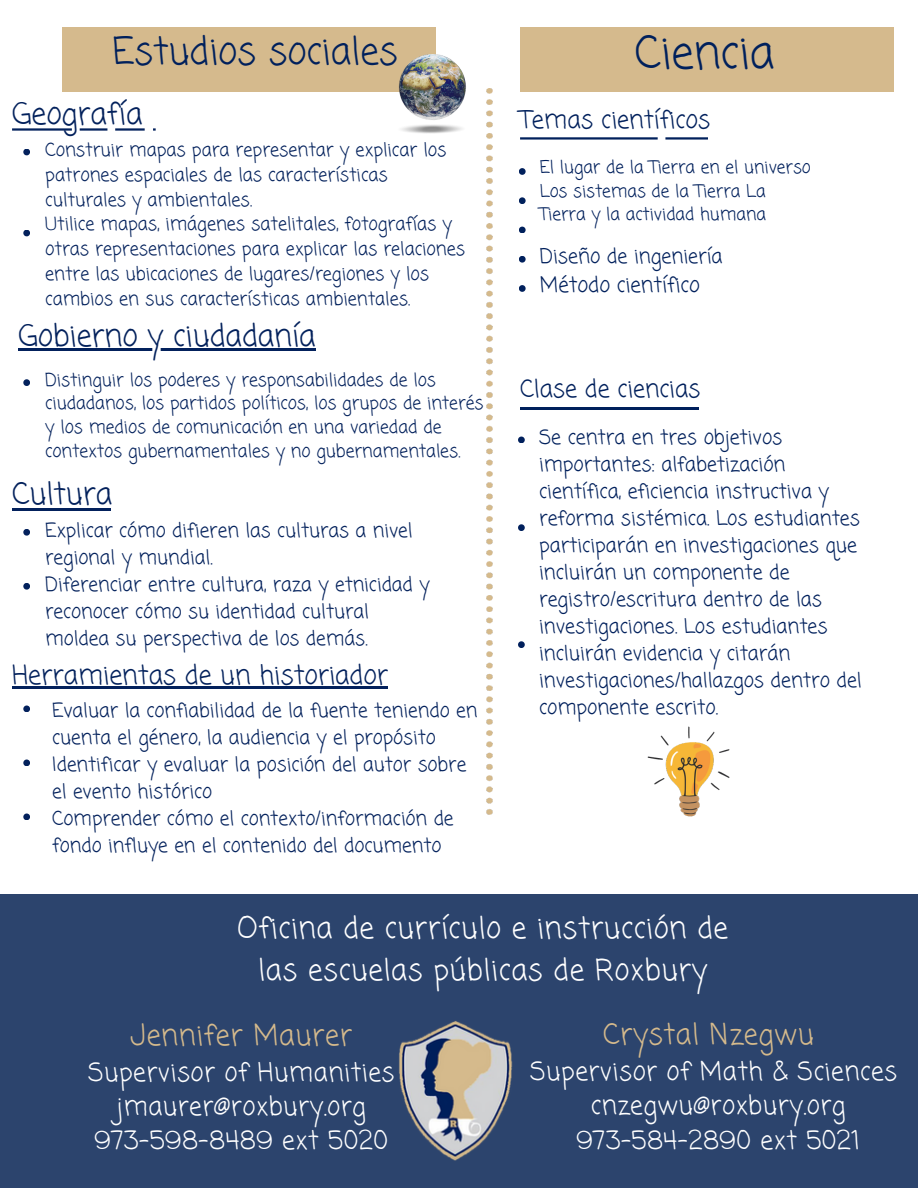
<style>
.page{position:relative;width:918px;height:1188px;background:#fff}
.page>*{position:absolute;margin:0;border:0;box-sizing:border-box;transform-origin:0 0}
.t1{font:45px "Coming Soon";color:#00205c}
.t2{font:37.35px "Coming Soon";color:#00205c}
.t3{font:30px "Coming Soon";color:#03215c}
.t4{font:29.25px/41.7px "Coming Soon";letter-spacing:.02em;color:#fff;text-align:center}
.t5{font:28.5px "Coming Soon";letter-spacing:.02em;color:#d5ba8c}
.t6{font:26.1px "Coming Soon";color:#03215c}
.t7{font:25.5px/33.8px "Coming Soon";letter-spacing:.02em;color:#fff;text-align:center}
.t8{font:24.45px "Coming Soon";color:#00205c}
.t9{font:24px "Coming Soon";color:#00205c}
.t10{font:21px "Coming Soon";color:#00205c}
.t11{font:20.1px "Coming Soon";color:#00205c}
.t12{font:19.95px/27px "Coming Soon";color:#00205c}
.t13{font:19.5px/27px "Coming Soon";color:#03215c}
.t14{font:18.3px/24.8px "Coming Soon";color:#03215c}
.t15{font:17.85px/23.7px "Coming Soon";color:#03215c}
.t16{font:17.4px/23.7px "Coming Soon";color:#00205c}
</style>
<div class="page">
<div style="left:0;top:894px;width:918px;height:294px;background:#2c446d"></div>
<img style="left:647px;top:726px;width:83px;height:91px">
<img style="left:399px;top:1021px;width:114px;height:140px">
<img style="left:487px;top:89px;width:5px;height:725px">
<svg style="left:23px;top:149px;width:7px;height:6px"></svg>
<svg style="left:23px;top:230px;width:7px;height:6px"></svg>
<svg style="left:23px;top:379px;width:7px;height:7px"></svg>
<svg style="left:23px;top:529px;width:7px;height:7px"></svg>
<svg style="left:23px;top:583px;width:7px;height:7px"></svg>
<svg style="left:23px;top:706px;width:7px;height:6px"></svg>
<svg style="left:23px;top:760px;width:7px;height:6px"></svg>
<svg style="left:23px;top:814px;width:7px;height:6px"></svg>
<svg style="left:12px;top:128px;width:144px;height:3px"></svg>
<hr style="left:12px;top:509px;width:99px;height:2px;background:#03215c">
<div style="left:62px;top:28px;width:374px;height:64px;background:#d5ba8d"></div>
<img style="left:398px;top:54px;width:68px;height:79px">
<svg style="left:518px;top:437px;width:7px;height:6px"></svg>
<svg style="left:518px;top:524px;width:7px;height:7px"></svg>
<svg style="left:518px;top:641px;width:7px;height:7px"></svg>
<svg style="left:519px;top:168px;width:7px;height:7px"></svg>
<svg style="left:519px;top:197px;width:7px;height:7px"></svg>
<svg style="left:519px;top:227px;width:7px;height:6px"></svg>
<svg style="left:519px;top:256px;width:7px;height:7px"></svg>
<svg style="left:519px;top:285px;width:7px;height:7px"></svg>
<svg style="left:520px;top:137px;width:188px;height:3px"></svg>
<hr style="left:520px;top:407px;width:179px;height:3px;background:#00205c">
<div style="left:520px;top:28px;width:374px;height:64px;background:#d5ba8d"></div>
<hr style="left:12px;top:686px;width:376px;height:2px;background:#03215c">
<hr style="left:18px;top:348px;width:298px;height:3px;background:#03215c">
<h5 class="t2" style="left:113px;top:26px;width:287px">Estudios sociales</h5>
<p class="t1" style="left:635px;top:22px;width:141px">Ciencia</p>
<p class="t3" style="left:12px;top:93px;width:132px">Geografía</p>
<h5 class="t14" style="left:45px;top:139px;width:403px">Construir mapas para representar y explicar los patrones espaciales de las características culturales y ambientales.</h5>
<h5 class="t14" style="left:45px;top:213px;width:421px">Utilice mapas, imágenes satelitales, fotografías y otras representaciones para explicar las relaciones entre las ubicaciones de lugares/regiones y los cambios en sus características ambientales.</h5>
<h5 class="t3" style="left:18px;top:315px;width:299px">Gobierno y ciudadanía</h5>
<h4 class="t15" style="left:45px;top:369px;width:440px">Distinguir los poderes y responsabilidades de los ciudadanos, los partidos políticos, los grupos de interés y los medios de comunicación en una variedad de contextos gubernamentales y no gubernamentales.</h4>
<h3 class="t3" style="left:12px;top:473px;width:102px">Cultura</h3>
<h4 class="t13" style="left:45px;top:519px;width:386px">Explicar cómo difieren las culturas a nivel regional y mundial.<br>Diferenciar entre cultura, raza y etnicidad y reconocer cómo su identidad cultural moldea su perspectiva de los demás.</h4>
<h3 class="t6" style="left:12px;top:657px;width:377px">Herramientas de un historiador</h3>
<p class="t13" style="left:52px;top:698px;width:427px">Evaluar la confiabilidad de la fuente teniendo en cuenta el género, la audiencia y el propósito Identificar y evaluar la posición del autor sobre el evento histórico<br>Comprender cómo el contexto/información de fondo influye en el contenido del documento</p>
<h5 class="t8" style="left:520px;top:103px;width:192px">Temas científicos</h5>
<h3 class="t16" style="left:540px;top:157px;width:272px">El lugar de la Tierra en el universo<br>Los sistemas de la Tierra La<br>Tierra y la actividad humana</h3>
<h4 class="t11" style="left:540px;top:242px;width:184px">Diseño de ingeniería</h4>
<p class="t10" style="left:540px;top:270px;width:161px">Método científico</p>
<h4 class="t9" style="left:520px;top:372px;width:182px">Clase de ciencias</h4>
<p class="t12" style="left:539px;top:425px;width:324px">Se centra en tres objetivos importantes: alfabetización científica, eficiencia instructiva y reforma sistémica. Los estudiantes participarán en investigaciones que incluirán un componente de registro/escritura dentro de las investigaciones. Los estudiantes incluirán evidencia y citarán investigaciones/hallazgos dentro del componente escrito.</p>
<p class="t4" style="left:237px;top:910px;width:492px">Oficina de currículo e instrucción de las escuelas públicas de Roxbury</p>
<h4 class="t5" style="left:130px;top:1016px;width:223px">Jennifer Maurer</h4>
<h4 class="t7" style="left:88px;top:1057px;width:308px">Supervisor of Humanities jmaurer@roxbury.org<br>973-598-8489 ext 5020</h4>
<p class="t5" style="left:603px;top:1014px;width:212px">Crystal Nzegwu</p>
<p class="t7" style="left:530px;top:1055px;width:368px;line-height:34.8px">Supervisor of Math &amp; Sciences cnzegwu@roxbury.org<br>973-584-2890 ext 5021</p>
</div>
